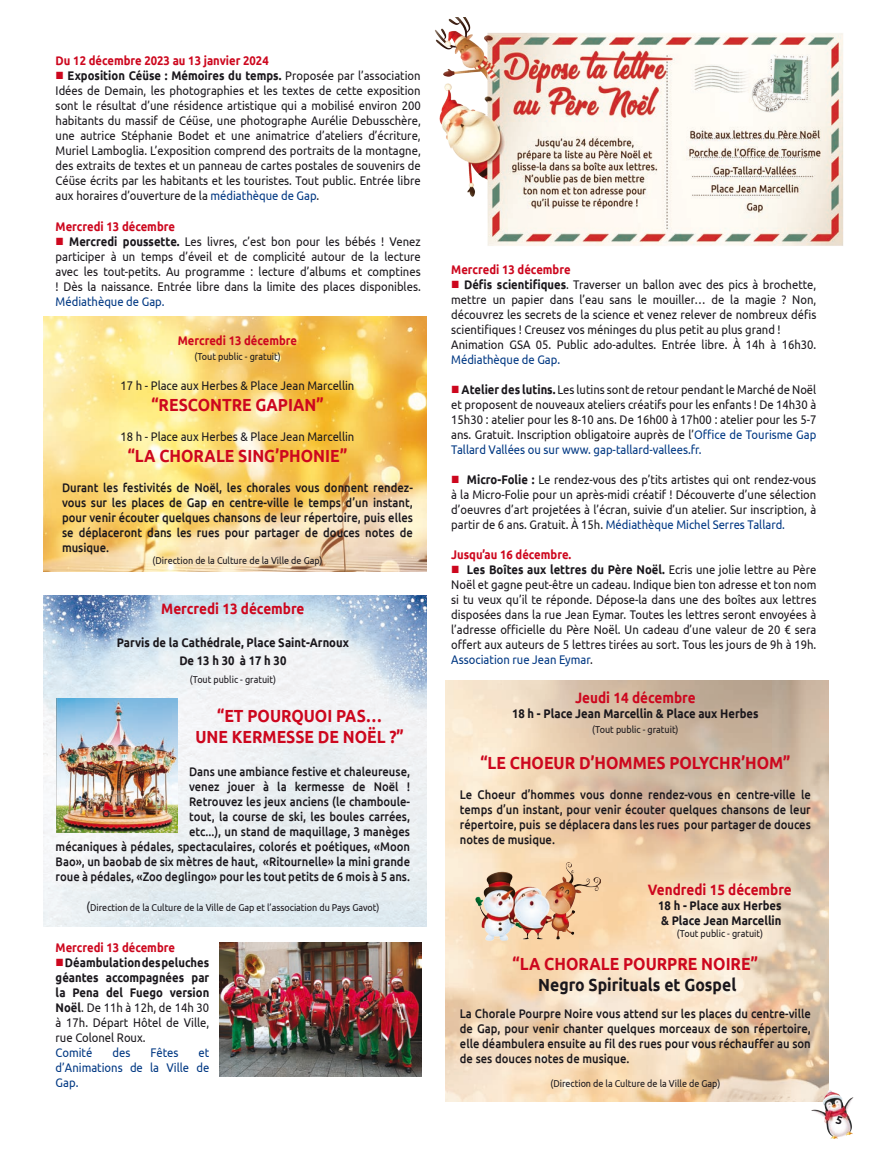
<style>
.page{position:relative;width:872px;height:1156px;background:#fff}
.page>*{position:absolute;margin:0;border:0;box-sizing:border-box;transform-origin:0 0}
.t1{font:700 17.5px "Ubuntu";color:#cd071e;scale:.9 1}
.t2{font:700 17.5px "Ubuntu";color:#1a171c;scale:.9 1}
.t3{font:700 15px "Ubuntu";color:#cd071e;scale:.9 1}
.t4{font:12.5px/15px "Ubuntu";color:#1a171c;text-align:justify;scale:.9 1}
.t5{font:500 12.5px/15px "Ubuntu";color:#1a171c;text-align:justify;scale:.9 1}
.t6{font:700 12.5px/15px "Ubuntu";color:#1a171c;text-align:justify;scale:.9 1}
.t7{font:700 12.5px "Ubuntu";color:#cd071e;scale:.9 1}
.t8{font:12.5px/15px "Ubuntu";color:#003883;text-align:justify;scale:.9 1}
.t9{font:10px "Ubuntu";color:#1a171c;scale:.9 1}
.s1{color:#cd071e}
.s2{font-weight:700}
.s3{color:#003883}
.s4{font-size:12.5px}
.s5{font-weight:400}
</style>
<div class="page">
<img style="left:446px;top:680px;width:382px;height:420px">
<img style="left:43px;top:595px;width:383px;height:331px">
<img style="left:810px;top:1087px;width:44px;height:52px">
<img style="left:43px;top:316px;width:383px;height:255px">
<img style="left:57px;top:698px;width:120px;height:134px">
<img style="left:434px;top:17px;width:410px;height:229px">
<img style="left:220px;top:942px;width:202px;height:134px">
<img style="left:473px;top:862px;width:127px;height:82px">
<svg style="left:835px;top:1114px;width:7px;height:10px"></svg>
<p class="t7" style="left:56px;top:53px;width:238px">Du 12 décembre 2023 au 13 janvier 2024</p>
<p class="t4" style="left:56px;top:68px;width:407px"><span class="s1">■</span> <span class="s2">Exposition Céüse : Mémoires du temps.</span> Proposée par l’association Idées de Demain, les photographies et les textes de cette exposition sont le résultat d’une résidence artistique qui a mobilisé environ 200 habitants du massif de Céüse, une photographe Aurélie Debusschère, une autrice Stéphanie Bodet et une animatrice d’ateliers d’écriture, Muriel Lamboglia. L’exposition comprend des portraits de la montagne, des extraits de textes et un panneau de cartes postales de souvenirs de Céüse écrits par les habitants et les touristes. Tout public. Entrée libre aux horaires d’ouverture de la <span class="s3">médiathèque de Gap</span>.</p>
<p class="t7" style="left:56px;top:218px;width:134px">Mercredi 13 décembre</p>
<p class="t4" style="left:56px;top:233px;width:407px"><span class="s1">■</span> <span class="s2">Mercredi poussette.</span> Les livres, c’est bon pour les bébés ! Venez participer à un temps d’éveil et de complicité autour de la lecture avec les tout-petits. Au programme : lecture d’albums et comptines ! Dès la naissance. Entrée libre dans la limite des places disponibles.<br><span class="s3">Médiathèque de Gap.</span></p>
<p class="t7" style="left:178px;top:332px;width:134px">Mercredi 13 décembre</p>
<p class="t9" style="left:194px;top:350px;width:97px">(Tout public - gratuit)</p>
<p class="t4" style="left:121px;top:377px;width:261px">17 h - Place aux Herbes &amp; Place Jean Marcellin</p>
<p class="t1" style="left:151px;top:394px;width:193px">“RESCONTRE GAPIAN”</p>
<p class="t4" style="left:121px;top:428px;width:261px">18 h - Place aux Herbes &amp; Place Jean Marcellin</p>
<p class="t1" style="left:128px;top:445px;width:245px">“LA CHORALE SING’PHONIE”</p>
<p class="t5" style="left:62px;top:479px;width:391px">Durant les festivités de Noël, les chorales vous donnent rendez&shy;vous sur les places de Gap en centre-ville le temps d’un instant, pour venir écouter quelques chansons de leur répertoire, puis elles se déplaceront dans les rues pour partager de douces notes de musique.</p>
<p class="t9" style="left:153px;top:554px;width:190px">(Direction de la Culture de la Ville de Gap)</p>
<p class="t3" style="left:161px;top:599px;width:161px">Mercredi 13 décembre</p>
<p class="t6" style="left:117px;top:634px;width:259px">Parvis de la Cathédrale, Place Saint-Arnoux</p>
<p class="t6" style="left:179px;top:652px;width:120px">De 13 h 30 à 17 h 30</p>
<p class="t9" style="left:190px;top:673px;width:97px">(Tout public - gratuit)</p>
<p class="t1" style="left:217px;top:704px;width:184px">“ET POURQUOI PAS…</p>
<p class="t1" style="left:195px;top:725px;width:233px">UNE KERMESSE DE NOËL ?”</p>
<p class="t5" style="left:56px;top:763px;width:395px;text-align:right">Dans une ambiance festive et chaleureuse,<br>venez jouer à la kermesse de Noël !<br>Retrouvez les jeux anciens (le chamboule-<br>tout, la course de ski, les boules carrées,<br>etc...), un stand de maquillage, 3 manèges<br>mécaniques à pédales, spectaculaires, colorés et poétiques, «Moon Bao», un baobab de six mètres de haut, «Ritournelle» la mini grande roue à pédales, «Zoo deglingo» pour les tout petits de 6 mois à 5 ans.</p>
<p class="t9" style="left:86px;top:901px;width:327px"><span class="s4">(</span>Direction de la Culture de la Ville de Gap et l’association du Pays Gavot)</p>
<p class="t7" style="left:56px;top:939px;width:134px">Mercredi 13 décembre</p>
<p class="t6" style="left:56px;top:954px;width:172px"><span class="s1">■</span>Déambulation des peluches géantes accompagnées par la Pena del Fuego version Noël<span class="s5">. De 11h à 12h, de 14h 30 à 17h. Départ Hôtel de Ville, rue Colonel Roux.</span></p>
<p class="t8" style="left:56px;top:1043px;width:42px">Comité</p>
<p class="t8" style="left:112px;top:1043px;width:21px">des</p>
<p class="t8" style="left:150px;top:1043px;width:32px">Fêtes</p>
<p class="t8" style="left:56px;top:1043px;width:172px;text-indent:143px">et d’Animations de la Ville de Gap.</p>
<p class="t7" style="left:451px;top:262px;width:134px">Mercredi 13 décembre</p>
<p class="t4" style="left:451px;top:276px;width:407px"><span class="s1">■</span> <span class="s2">Défis scientifiques</span>. Traverser un ballon avec des pics à brochette, mettre un papier dans l’eau sans le mouiller… de la magie ? Non, découvrez les secrets de la science et venez relever de nombreux défis scientifiques ! Creusez vos méninges du plus petit au plus grand !</p>
<p class="t4" style="left:451px;top:336px;width:407px">Animation GSA 05. Public ado-adultes. Entrée libre. À 14h à 16h30.<br><span class="s3">Médiathèque de Gap.</span></p>
<p class="t4" style="left:451px;top:381px;width:407px"><span class="s1">■</span> <span class="s2">Atelier des lutins.</span> Les lutins sont de retour pendant le Marché de Noël et proposent de nouveaux ateliers créatifs pour les enfants ! De 14h30 à 15h30 : atelier pour les 8-10 ans. De 16h00 à 17h00 : atelier pour les 5-7 ans. Gratuit. Inscription obligatoire auprès de l’<span class="s3">Office de Tourisme Gap Tallard Vallées ou sur www. gap-tallard-vallees.fr.</span></p>
<p class="t4" style="left:451px;top:471px;width:407px"><span class="s1">■</span> <span class="s2">Micro-Folie :</span> Le rendez-vous des p’tits artistes qui ont rendez-vous à la Micro-Folie pour un après-midi créatif ! Découverte d’une sélection d’oeuvres d’art projetées à l’écran, suivie d’un atelier. Sur inscription, à partir de 6 ans. Gratuit. À 15h. <span class="s3">Médiathèque Michel Serres Tallard.</span></p>
<p class="t7" style="left:451px;top:547px;width:135px">Jusqu’au 16 décembre.</p>
<p class="t4" style="left:451px;top:561px;width:407px"><span class="s1">■</span> <span class="s2">Les Boîtes aux lettres du Père Noël.</span> Ecris une jolie lettre au Père Noël et gagne peut-être un cadeau. Indique bien ton adresse et ton nom si tu veux qu’il te réponde. Dépose-la dans une des boîtes aux lettres disposées dans la rue Jean Eymar. Toutes les lettres seront envoyées à l’adresse officielle du Père Noël. Un cadeau d’une valeur de 20 € sera offert aux auteurs de 5 lettres tirées au sort. Tous les jours de 9h à 19h.<br><span class="s3">Association rue Jean Eymar</span>.</p>
<p class="t3" style="left:575px;top:688px;width:135px">Jeudi 14 décembre</p>
<p class="t6" style="left:512px;top:705px;width:275px">18 h - Place Jean Marcellin &amp; Place aux Herbes</p>
<p class="t9" style="left:592px;top:723px;width:97px">(Tout public - gratuit)</p>
<p class="t1" style="left:480px;top:752px;width:346px">“LE CHOEUR D’HOMMES POLYCHR’HOM”</p>
<p class="t5" style="left:460px;top:786px;width:391px">Le Choeur d’hommes vous donne rendez-vous en centre-ville le temps d’un instant, pour venir écouter quelques chansons de leur répertoire, puis se déplacera dans les rues pour partager de douces notes de musique.</p>
<p class="t3" style="left:648px;top:880px;width:161px">Vendredi 15 décembre</p>
<p class="t6" style="left:658px;top:897px;width:139px">18 h - Place aux Herbes</p>
<p class="t6" style="left:661px;top:912px;width:135px">&amp; Place Jean Marcellin</p>
<p class="t9" style="left:676px;top:927px;width:97px">(Tout public - gratuit)</p>
<p class="t1" style="left:512px;top:953px;width:274px">“LA CHORALE POURPRE NOIRE”</p>
<p class="t2" style="left:538px;top:974px;width:222px">Negro Spirituals et Gospel</p>
<p class="t5" style="left:460px;top:1005px;width:391px">La Chorale Pourpre Noire vous attend sur les places du centre-ville de Gap, pour venir chanter quelques morceaux de son répertoire, elle déambulera ensuite au fil des rues pour vous réchauffer au son de ses douces notes de musique.</p>
<p class="t9" style="left:550px;top:1077px;width:190px">(Direction de la Culture de la Ville de Gap)</p>
</div>
